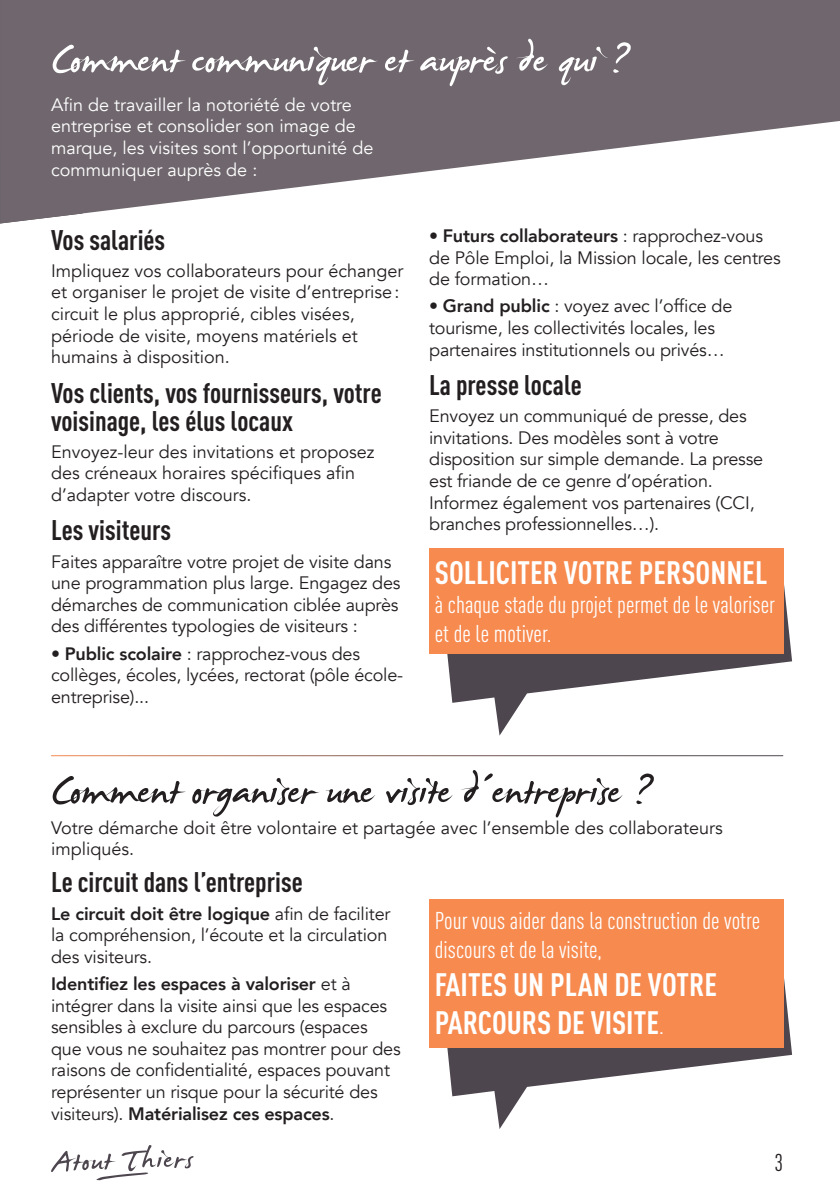
<style>
.page{position:relative;width:840px;height:1191px;background:#fff}
.page>*{position:absolute;margin:0;border:0;box-sizing:border-box;transform-origin:0 0}
.t1{font:64px "James Fajardo";color:#231f20}
.t2{font:64px "James Fajardo";color:#fff}
.t3{font:700 32px/38.4px "DIN Cond";color:#fff}
.t4{font:700 28px/28px "DIN Cond";color:#231f20}
.t5{font:24px/28.8px "DIN Cond";color:#fff}
.t6{font:24px "DIN Cond";color:#231f20}
.t7{font:18px/21.6px "Avenir";letter-spacing:-.01em;color:#231f20}
.t8{font:18px/21.6px "Avenir";color:#fff}
.s1{font-weight:800}
.s2{font-weight:400;font-size:24px}
</style>
<div class="page">
<svg style="left:51px;top:1145px;width:142px;height:35px"></svg>
<svg style="left:0;top:0;width:839px;height:223px;fill:#6f676d"></svg>
<svg style="left:447px;top:580px;width:344px;height:155px"></svg>
<div style="left:429px;top:548px;width:353px;height:106px;background:#f68a4f"></div>
<svg style="left:444px;top:973px;width:347px;height:156px"></svg>
<div style="left:429px;top:898px;width:353px;height:149px;background:#f68a4f"></div>
<svg style="left:487px;top:47px;width:9px;height:7px"></svg>
<svg style="left:484px;top:773px;width:8px;height:8px"></svg>
<p class="t2" style="left:51px;top:27px;width:581px">Comment communiquer et aupres de qui ?</p>
<p class="t8" style="left:51px;top:94px;width:323px">Afin de travailler la notoriété de votre entreprise et consolider son image de marque, les visites sont l’opportunité de communiquer auprès de :</p>
<p class="t4" style="left:51px;top:225px;width:116px">Vos salariés</p>
<p class="t7" style="left:51px;top:260px;width:354px">Impliquez vos collaborateurs pour échanger et organiser le projet de visite d’entreprise: circuit le plus approprié, cibles visées, période de visite, moyens matériels et humains à disposition.</p>
<p class="t4" style="left:51px;top:378px;width:332px">Vos clients, vos fournisseurs, votre voisinage, les élus locaux</p>
<p class="t7" style="left:51px;top:441px;width:324px">Envoyez-leur des invitations et proposez des créneaux horaires spécifiques afin d’adapter votre discours.</p>
<p class="t4" style="left:51px;top:515px;width:121px">Les visiteurs</p>
<p class="t7" style="left:51px;top:551px;width:351px">Faites apparaître votre projet de visite dans une programmation plus large. Engagez des démarches de communication ciblée auprès des différentes typologies de visiteurs :</p>
<p class="t7" style="left:51px;top:643px;width:353px">• <span class="s1">Public scolaire</span> : rapprochez-vous des collèges, écoles, lycées, rectorat (pôle école&shy;entreprise)...</p>
<p class="t7" style="left:429px;top:225px;width:353px">• <span class="s1">Futurs collaborateurs</span> : rapprochez-vous de Pôle Emploi, la Mission locale, les centres de formation…</p>
<p class="t7" style="left:429px;top:296px;width:304px">• <span class="s1">Grand public</span> : voyez avec l’office de tourisme, les collectivités locales, les partenaires institutionnels ou privés…</p>
<p class="t4" style="left:429px;top:370px;width:154px">La presse locale</p>
<p class="t7" style="left:429px;top:405px;width:335px">Envoyez un communiqué de presse, des invitations. Des modèles sont à votre disposition sur simple demande. La presse est friande de ce genre d’opération.<br>Informez également vos partenaires (CCI, branches professionnelles…).</p>
<p class="t3" style="left:434px;top:552px;width:334px">SOLLICITER VOTRE PERSONNEL</p>
<p class="t5" style="left:434px;top:589px;width:341px">à chaque stade du projet permet de le valoriser et de le motiver.</p>
<p class="t1" style="left:51px;top:758px;width:605px">Comment organiser une visite d’entreprise ?</p>
<p class="t7" style="left:51px;top:817px;width:672px">Votre démarche doit être volontaire et partagée avec l’ensemble des collaborateurs impliqués.</p>
<p class="t4" style="left:51px;top:867px;width:253px">Le circuit dans l’entreprise</p>
<p class="t7" style="left:51px;top:903px;width:341px"><span class="s1">Le circuit doit être logique</span> afin de faciliter la compréhension, l’écoute et la circulation des visiteurs.</p>
<p class="t7" style="left:51px;top:973px;width:351px"><span class="s1">Identifiez les espaces à valoriser</span> et à intégrer dans la visite ainsi que les espaces sensibles à exclure du parcours (espaces que vous ne souhaitez pas montrer pour des raisons de confidentialité, espaces pouvant représenter un risque pour la sécurité des visiteurs). <span class="s1">Matérialisez ces espaces</span>.</p>
<p class="t5" style="left:434px;top:905px;width:327px">Pour vous aider dans la construction de votre discours et de la visite,</p>
<p class="t3" style="left:434px;top:964px;width:283px">FAITES UN PLAN DE VOTRE<br>PARCOURS DE VISITE<span class="s2">.</span></p>
<h3 class="t6" style="left:774px;top:1148px;width:10px">3</h3>
</div>
